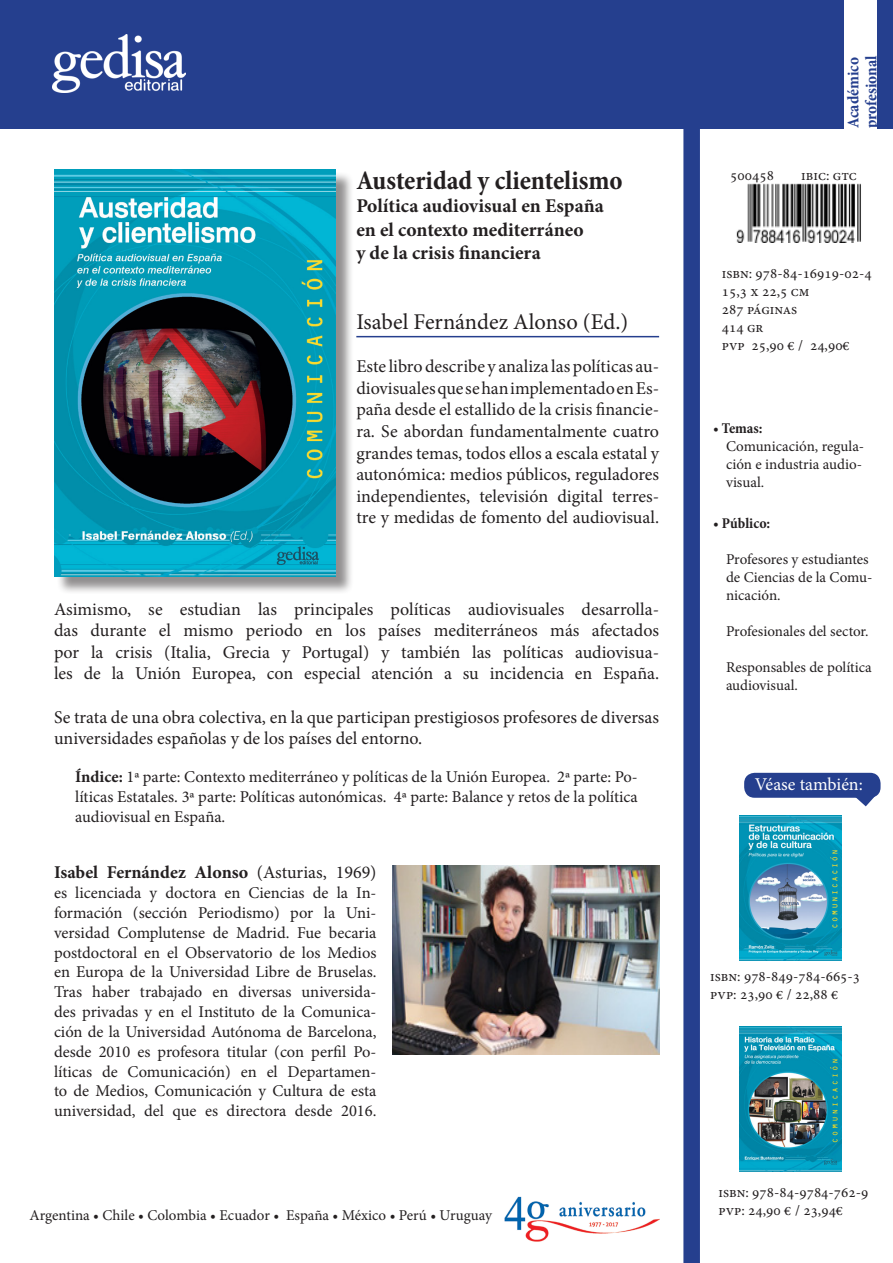
<style>
.page{position:relative;width:893px;height:1263px;background:#fff}
.page>*{position:absolute;margin:0;border:0;box-sizing:border-box;transform-origin:0 0}
.t1{font:700 condensed 27px "Minion Pro";color:#231f20}
.t2{font:22.5px "Minion Pro";color:#231f20}
.t3{font:700 19.5px "Minion Pro";color:#231f20}
.Texto_bruto{font:18px/21.6px "Minion Pro";color:#231f20;text-align:justify}
.Autores{font:700 18px "Minion Pro";color:#231f20}
.t4{font:18px "Minion Pro";letter-spacing:-.005em;color:#fff}
.Autores-2{font:16.5px/19.8px "Minion Pro";color:#231f20;text-align:justify}
.Indice{font:16.5px/19.8px "Minion Pro";color:#231f20;text-align:justify}
.Clasificación{font:700 condensed 16.5px "Minion Pro";color:#253f8e}
.Conceptos{font:15px/18px "Minion Pro";color:#231f20}
.Datos_técnicos{font:15px "Minion Pro";color:#231f20}
.Temas_y_público{font:700 condensed 15px "Minion Pro";color:#231f20}
.s1{font-weight:700}
.s2{font-weight:400}
</style>
<div class="page">
<div style="left:0;top:0;width:893px;height:128px;background:#253f8e"></div>
<div style="left:844px;top:0;width:33px;height:129px;background:#fff"></div>
<img style="left:504px;top:1196px;width:155px;height:46px">
<div style="left:56px;top:172px;width:298px;height:423px;background:#231f20;opacity:.5"></div>
<img style="left:54px;top:169px;width:281px;height:407px">
<svg style="left:856px;top:775px;width:23px;height:31px"></svg>
<div style="left:744px;top:773px;width:136px;height:25px;background:#253f8e;border-radius:10px"></div>
<hr style="left:356px;top:336px;width:303px;height:1px;background:#253f8e">
<img style="left:740px;top:1026px;width:101px;height:145px">
<img style="left:740px;top:816px;width:101px;height:144px">
<div style="left:683px;top:120px;width:17px;height:1143px;background:#253f8e"></div>
<img style="left:53px;top:34px;width:133px;height:58px">
<img style="left:736px;top:183px;width:125px;height:59px">
<img style="left:392px;top:865px;width:267px;height:189px">
<p class="t1" style="left:356px;top:162px;width:268px">Austeridad y clientelismo</p>
<p class="t3" style="left:356px;top:192px;width:249px">Política audiovisual en España</p>
<p class="t3" style="left:356px;top:216px;width:229px">en el contexto mediterráneo</p>
<p class="t3" style="left:356px;top:239px;width:186px">y de la crisis financiera</p>
<p class="t2" style="left:356px;top:307px;width:273px">Isabel Fernández Alonso (Ed.)</p>
<p class="Texto_bruto" style="left:356px;top:356px;width:304px">Este libro describe y analiza las políticas au&shy;diovisuales que se han implementado en Es&shy;paña desde el estallido de la crisis financie&shy;ra. Se abordan fundamentalmente cuatro grandes temas, todos ellos a escala estatal y autonómica: medios públicos, reguladores independientes, televisión digital terres&shy;tre y medidas de fomento del audiovisual.</p>
<p class="Texto_bruto" style="left:54px;top:598px;width:607px">Asimismo, se estudian las principales políticas audiovisuales desarrolla&shy;das durante el mismo periodo en los países mediterráneos más afectados por la crisis (Italia, Grecia y Portugal) y también las políticas audiovisua&shy;les de la Unión Europea, con especial atención a su incidencia en España.</p>
<p class="Texto_bruto" style="left:54px;top:706px;width:607px">Se trata de una obra colectiva, en la que participan prestigiosos profesores de diversas universidades españolas y de los países del entorno.</p>
<p class="Indice" style="left:75px;top:767px;width:564px"><span class="s1">Índice:</span> 1ª parte: Contexto mediterráneo y políticas de la Unión Europea. 2ª parte: Po&shy;líticas Estatales. 3ª parte: Políticas autonómicas. 4ª parte: Balance y retos de la política audiovisual en España.</p>
<p class="Autores" style="left:54px;top:860px;width:324px">Isabel Fernández Alonso <span class="s2">(Asturias, 1969)</span></p>
<p class="Autores-2" style="left:54px;top:883px;width:324px">es licenciada y doctora en Ciencias de la In&shy;formación (sección Periodismo) por la Uni&shy;versidad Complutense de Madrid. Fue becaria postdoctoral en el Observatorio de los Medios en Europa de la Universidad Libre de Bruselas.<br>Tras haber trabajado en diversas universida&shy;des privadas y en el Instituto de la Comunica&shy;ción de la Universidad Autónoma de Barcelona, desde 2010 es profesora titular (con perfil Po&shy;líticas de Comunicación) en el Departamen&shy;to de Medios, Comunicación y Cultura de esta universidad, del que es directora desde 2016.</p>
<p class="Conceptos" style="left:29px;top:1206px;width:464px">Argentina • Chile • Colombia • Ecuador • España • México • Perú • Uruguay</p>
<p class="Clasificación" style="left:842px;top:128px;width:73px;rotate:-90deg">Académico</p>
<p class="Clasificación" style="left:860px;top:128px;width:74px;rotate:-90deg">profesional</p>
<p class="Conceptos" style="left:730px;top:167px;width:45px">500458</p>
<p class="Conceptos" style="left:801px;top:167px;width:57px">ibic: gtc</p>
<p class="Datos_técnicos" style="left:722px;top:263px;width:151px">isbn: 978-84-16919-02-4</p>
<p class="Datos_técnicos" style="left:722px;top:281px;width:89px">15,3 x 22,5 cm</p>
<p class="Datos_técnicos" style="left:722px;top:299px;width:77px">287 páginas</p>
<p class="Datos_técnicos" style="left:722px;top:317px;width:43px">414 gr</p>
<p class="Datos_técnicos" style="left:722px;top:335px;width:130px">pvp 25,90 € / 24,90€</p>
<p class="Temas_y_público" style="left:713px;top:418px;width:51px">• Temas:</p>
<p class="Conceptos" style="left:726px;top:438px;width:140px">Comunicación, regula&shy;ción e industria audio&shy;visual.</p>
<p class="Temas_y_público" style="left:713px;top:513px;width:59px">• Público:</p>
<p class="Conceptos" style="left:726px;top:550px;width:148px">Profesores y estudiantes de Ciencias de la Comu&shy;nicación.</p>
<p class="Conceptos" style="left:726px;top:622px;width:144px">Profesionales del sector.</p>
<p class="Conceptos" style="left:726px;top:658px;width:147px">Responsables de política audiovisual.</p>
<p class="t4" style="left:755px;top:772px;width:110px">Véase también:</p>
<p class="Datos_técnicos" style="left:710px;top:966px;width:151px">isbn: 978-849-784-665-3</p>
<p class="Datos_técnicos" style="left:710px;top:984px;width:130px">pvp: 23,90 € / 22,88 €</p>
<p class="Datos_técnicos" style="left:718px;top:1182px;width:151px">isbn: 978-84-9784-762-9</p>
<p class="Datos_técnicos" style="left:718px;top:1200px;width:126px">pvp: 24,90 € / 23,94€</p>
</div>
